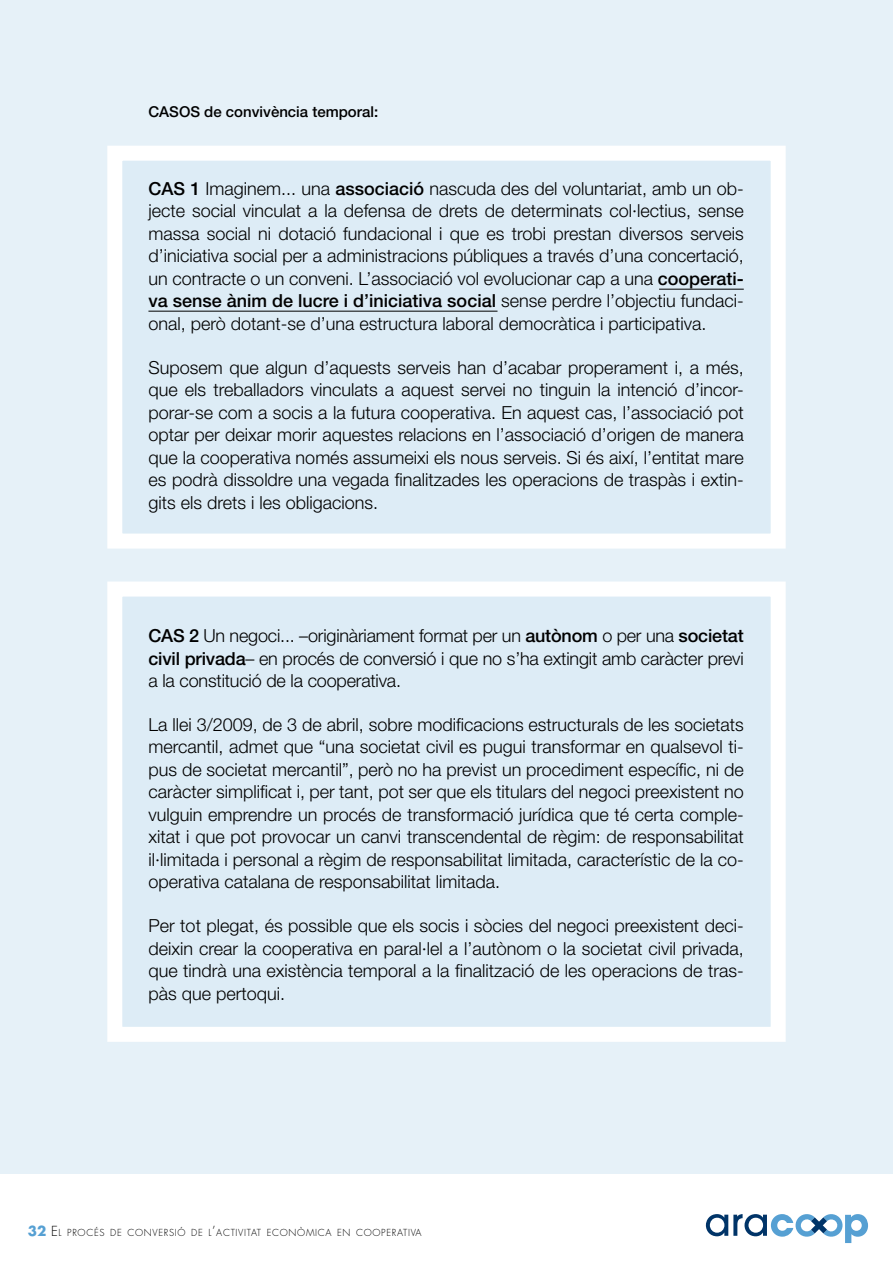
<style>
.page{position:relative;width:893px;height:1263px;background:#fff}
.page>*{position:absolute;margin:0;border:0;box-sizing:border-box;transform-origin:0 0}
.t1{font:300 18px/22.5px "Helvetica Neue LT Std";color:#000;text-align:justify}
.t2{font:500 15px "Helvetica Neue LT Std";color:#000}
.t3{font:300 9.45px "Futura Std";letter-spacing:.07em;color:#000}
.s1{font-weight:500}
.s2{font-weight:700;font-size:13.5px;color:#56a0d3}
.s3{font-size:13.5px}
</style>
<div class="page">
<svg style="left:706px;top:1214px;width:162px;height:29px"></svg>
<div style="left:0;top:0;width:893px;height:1174px;background:#e6f1f8"></div>
<div style="left:107px;top:146px;width:679px;height:403px;background:#ddecf6;border:15px solid #fff"></div>
<div style="left:107px;top:581px;width:679px;height:461px;background:#ddecf6;border:15px solid #fff"></div>
<hr style="left:659px;top:289px;width:85px;height:1px;background:#000">
<hr style="left:148px;top:311px;width:349px;height:1px;background:#000">
<p class="t2" style="left:148px;top:103px;width:231px">CASOS de convivència temporal:</p>
<p class="t1" style="left:148px;top:177px;width:597px"><span class="s1">CAS 1</span> Imaginem... una <span class="s1">associació</span> nascuda des del voluntariat, amb un ob&shy;jecte social vinculat a la defensa de drets de determinats col·lectius, sense massa social ni dotació fundacional i que es trobi prestan diversos serveis d’iniciativa social per a administracions públiques a través d’una concertació, un contracte o un conveni. L’associació vol evolucionar cap a una <span class="s1">cooperati· va sense ànim de lucre i d’iniciativa social</span> sense perdre l’objectiu fundaci&shy;onal, però dotant-se d’una estructura laboral democràtica i participativa.</p>
<p class="t1" style="left:148px;top:356px;width:597px">Suposem que algun d’aquests serveis han d’acabar properament i, a més, que els treballadors vinculats a aquest servei no tinguin la intenció d’incor&shy;porar-se com a socis a la futura cooperativa. En aquest cas, l’associació pot optar per deixar morir aquestes relacions en l’associació d’origen de manera que la cooperativa només assumeixi els nous serveis. Si és així, l’entitat mare es podrà dissoldre una vegada finalitzades les operacions de traspàs i extin&shy;gits els drets i les obligacions.</p>
<p class="t1" style="left:148px;top:624px;width:597px"><span class="s1">CAS 2</span> Un negoci... –originàriament format per un <span class="s1">autònom</span> o per una <span class="s1">societat civil privada</span>– en procés de conversió i que no s’ha extingit amb caràcter previ a la constitució de la cooperativa.</p>
<p class="t1" style="left:148px;top:713px;width:597px">La llei 3/2009, de 3 de abril, sobre modificacions estructurals de les societats mercantil, admet que “una societat civil es pugui transformar en qualsevol ti&shy;pus de societat mercantil”, però no ha previst un procediment específic, ni de caràcter simplificat i, per tant, pot ser que els titulars del negoci preexistent no vulguin emprendre un procés de transformació jurídica que té certa comple&shy;xitat i que pot provocar un canvi transcendental de règim: de responsabilitat il·limitada i personal a règim de responsabilitat limitada, característic de la co&shy;operativa catalana de responsabilitat limitada.</p>
<p class="t1" style="left:148px;top:914px;width:597px">Per tot plegat, és possible que els socis i sòcies del negoci preexistent deci&shy;deixin crear la cooperativa en paral·lel a l’autònom o la societat civil privada, que tindrà una existència temporal a la finalització de les operacions de tras&shy;pàs que pertoqui.</p>
<p class="t3" style="left:28px;top:1227px;width:395px"><span class="s2">32</span> <span class="s3">E</span> L PROCÉS DE CONVERSIÓ DE L<span class="s3">’</span>ACTIVITAT ECONÒMICA EN COOPERATIVA</p>
</div>
